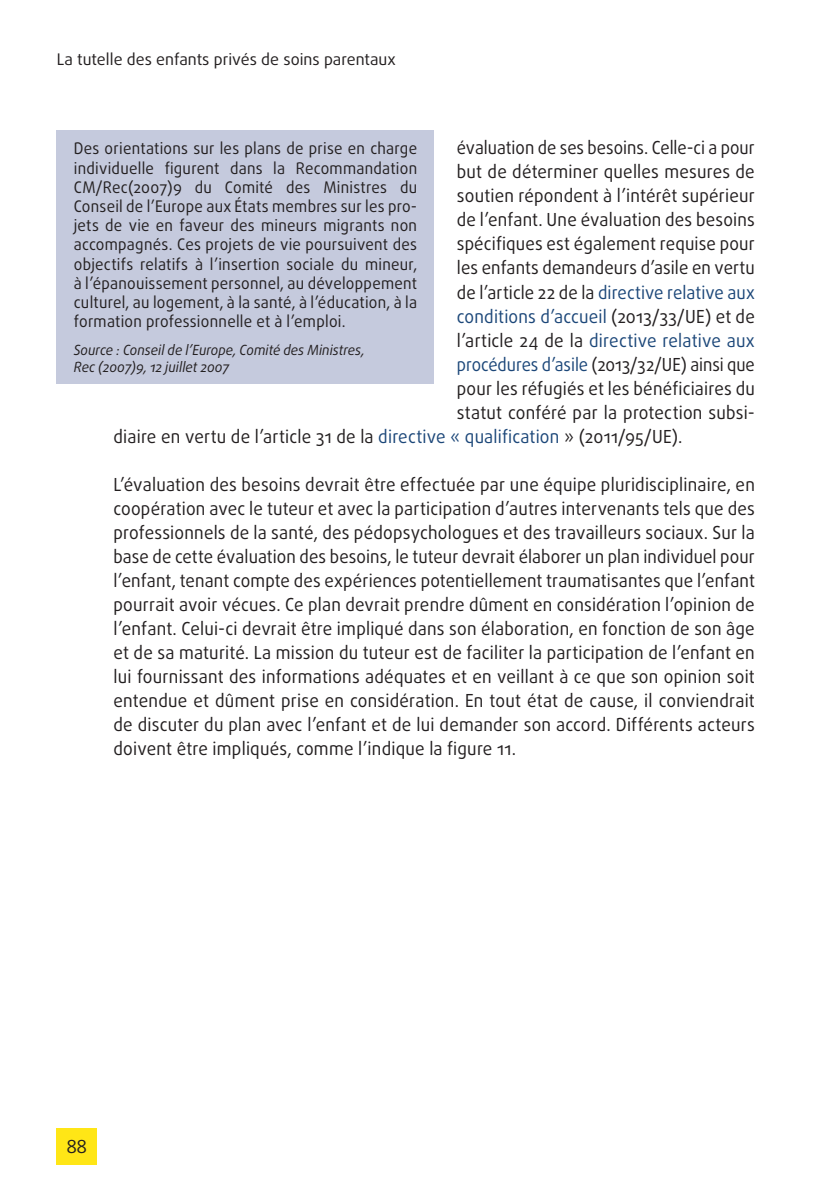
<style>
.page{position:relative;width:840px;height:1191px;background:#fff}
.page>*{position:absolute;margin:0;border:0;box-sizing:border-box;transform-origin:0 0}
.body{font:18px/24px "Daxline Pro";letter-spacing:.01em;color:#231f20;text-align:justify;scale:.95 1}
.body-2{font:18px "Daxline Pro";letter-spacing:.01em;color:#1c4779;scale:.95 1}
.body-3{font:18px "Daxline Pro";letter-spacing:.01em;color:#231f20;scale:.94 1}
.body-4{font:18px "Daxline Pro";letter-spacing:.01em;color:#1c4779;scale:.94 1}
.body-5{font:18px "Daxline Pro";letter-spacing:.01em;color:#231f20;scale:.92 1}
.body-6{font:18px "Daxline Pro";letter-spacing:.01em;color:#231f20;scale:.93 1}
.body-7{font:18px "Daxline Pro";letter-spacing:.01em;color:#231f20}
.FRA_ACTIVITY_body{font:16px/19.2px "Daxline Pro";letter-spacing:.005em;color:#231f20;text-align:justify;scale:.95 1}
.FRA_ACTIVITY_body-2{font:16px "Daxline Pro";letter-spacing:.005em;color:#231f20}
.FRA_ACTIVITY_more_in{font:italic 14px/16.8px "Daxline Pro";color:#231f20;scale:.95 1}
.s1{color:#231f20}
.s2{color:#1c4779}
</style>
<div class="page">
<div style="left:57px;top:1128px;width:40px;height:36px;background:#ffe616"></div>
<div style="left:57px;top:130px;width:377px;height:253px;background:#c5cadd"></div>
<p class="FRA_ACTIVITY_body-2" style="left:57px;top:49px;width:340px">La tutelle des enfants privés de soins parentaux</p>
<p class="body-6" style="left:456px;top:136px;width:322px">évaluation de ses besoins. Celle-ci a pour</p>
<p class="body" style="left:456px;top:160px;width:315px">but de déterminer quelles mesures de</p>
<p class="body" style="left:456px;top:184px;width:315px">soutien répondent à l’intérêt supérieur</p>
<p class="body" style="left:456px;top:208px;width:315px">de l’enfant. Une évaluation des besoins</p>
<p class="body-3" style="left:456px;top:232px;width:318px">spécifiques est également requise pour</p>
<p class="body-3" style="left:456px;top:256px;width:318px">les enfants demandeurs d’asile en vertu</p>
<p class="body-4" style="left:456px;top:280px;width:318px"><span class="s1">de l’article 22 de la</span> directive relative aux</p>
<p class="body-2" style="left:456px;top:304px;width:315px">conditions d’accueil <span class="s1">(2013/33/UE) et de</span></p>
<p class="body-2" style="left:456px;top:328px;width:315px"><span class="s1">l’article 24 de la</span> directive relative aux</p>
<p class="body-5" style="left:456px;top:352px;width:325px"><span class="s2">procédures d’asile</span> (2013/32/UE) ainsi que</p>
<p class="body" style="left:456px;top:376px;width:315px">pour les réfugiés et les bénéficiaires du</p>
<p class="body" style="left:456px;top:400px;width:315px">statut conféré par la protection subsi-</p>
<p class="body" style="left:113px;top:424px;width:600px">diaire en vertu de l’article 31 de la <span class="s2">directive « qualification</span> » (2011/95/UE).</p>
<p class="body" style="left:113px;top:472px;width:676px">L’évaluation des besoins devrait être effectuée par une équipe pluridisciplinaire, en coopération avec le tuteur et avec la participation d’autres intervenants tels que des professionnels de la santé, des pédopsychologues et des travailleurs sociaux. Sur la base de cette évaluation des besoins, le tuteur devrait élaborer un plan individuel pour l’enfant, tenant compte des expériences potentiellement traumatisantes que l’enfant pourrait avoir vécues. Ce plan devrait prendre dûment en considération l’opinion de l’enfant. Celui-ci devrait être impliqué dans son élaboration, en fonction de son âge et de sa maturité. La mission du tuteur est de faciliter la participation de l’enfant en lui fournissant des informations adéquates et en veillant à ce que son opinion soit entendue et dûment prise en considération. En tout état de cause, il conviendrait de discuter du plan avec l’enfant et de lui demander son accord. Différents acteurs doivent être impliqués, comme l’indique la figure 11.</p>
<p class="FRA_ACTIVITY_body" style="left:74px;top:139px;width:363px">Des orientations sur les plans de prise en charge individuelle figurent dans la Recommandation CM/Rec(2007)9 du Comité des Ministres du Conseil de l’Europe aux États membres sur les pro&shy;jets de vie en faveur des mineurs migrants non accompagnés. Ces projets de vie poursuivent des objectifs relatifs à l’insertion sociale du mineur, à l’épanouissement personnel, au développement culturel, au logement, à la santé, à l’éducation, à la formation professionnelle et à l’emploi.</p>
<p class="FRA_ACTIVITY_more_in" style="left:74px;top:342px;width:307px">Source : Conseil de l’Europe, Comité des Ministres,<br>Rec (2007)9, 12 juillet 2007</p>
<p class="body-7" style="left:66px;top:1135px;width:22px">88</p>
</div>
